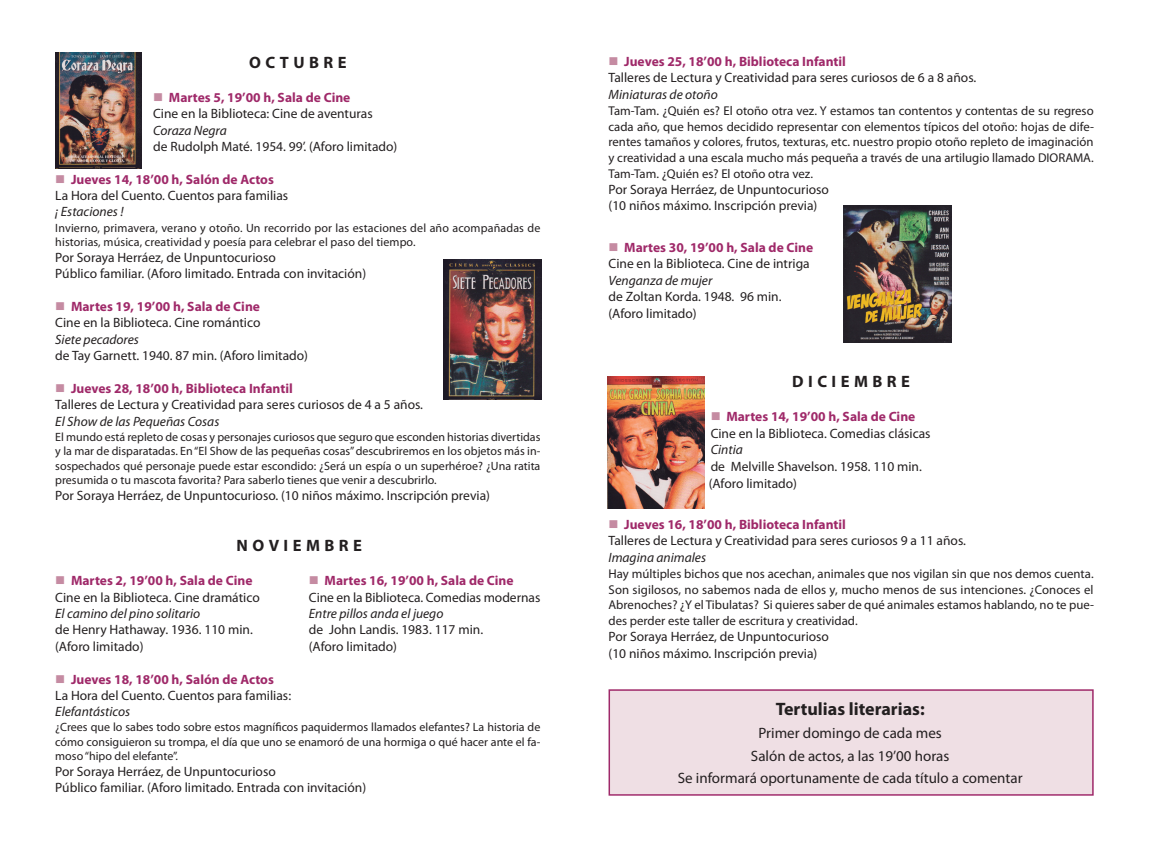
<style>
.page{position:relative;width:1149px;height:851px;background:#fff}
.page>*{position:absolute;margin:0;border:0;box-sizing:border-box;transform-origin:0 0}
.t1{font:700 18px "Myriad Pro";color:#231f20}
.t2{font:700 16.5px "Myriad Pro";letter-spacing:.27em;color:#231f20}
.t3{font:15px/22px "Myriad Pro";color:#231f20;text-align:center}
.t4{font:13.5px/16.5px "Myriad Pro";color:#231f20}
.t5{font:italic 13.5px "Myriad Pro";color:#231f20}
.t6{font:700 13.5px "Myriad Pro";color:#9f2969}
.t7{font:12.75px/15.6px "Myriad Pro";color:#231f20;text-align:justify}
.t8{font:12px/14.5px "Myriad Pro";letter-spacing:.005em;color:#231f20;text-align:justify}
.s1{color:#c58ba2}
.s2{font-weight:700;color:#9f2969}
</style>
<div class="page">
<img style="left:607px;top:376px;width:97px;height:132px">
<img style="left:843px;top:206px;width:108px;height:136px">
<img style="left:444px;top:259px;width:97px;height:141px">
<img style="left:55px;top:52px;width:86px;height:116px">
<div style="left:610px;top:690px;width:481px;height:104px;background:#efdfe4"></div>
<div style="left:608px;top:689px;width:485px;height:106px;border:2px solid #9f2969"></div>
<p class="t2" style="left:249px;top:56px;width:99px">OCTUBRE</p>
<p class="t4" style="left:153px;top:90px;width:221px"><span class="s1">■</span> <span class="s2">Martes 5, 19’00 h, Sala de Cine<br></span>Cine en la Biblioteca: Cine de aventuras</p>
<p class="t5" style="left:153px;top:125px;width:75px">Coraza Negra</p>
<p class="t4" style="left:153px;top:139px;width:245px">de Rudolph Maté. 1954. 99’. (Aforo limitado)</p>
<p class="t4" style="left:55px;top:172px;width:234px"><span class="s1">■</span> <span class="s2">Jueves 14, 18’00 h, Salón de Actos<br></span>La Hora del Cuento. Cuentos para familias</p>
<p class="t5" style="left:55px;top:207px;width:70px">¡ Estaciones !</p>
<p class="t8" style="left:55px;top:221px;width:486px">Invierno, primavera, verano y otoño. Un recorrido por las estaciones del año acompañadas de historias, música, creatividad y poesía para celebrar el paso del tiempo.</p>
<p class="t4" style="left:55px;top:250px;width:312px">Por Soraya Herráez, de Unpuntocurioso<br>Público familiar. (Aforo limitado. Entrada con invitación)</p>
<p class="t4" style="left:55px;top:299px;width:206px"><span class="s1">■</span> <span class="s2">Martes 19, 19’00 h, Sala de Cine<br></span>Cine en la Biblioteca. Cine romántico</p>
<p class="t5" style="left:55px;top:334px;width:85px">Siete pecadores</p>
<p class="t4" style="left:55px;top:348px;width:254px">de Tay Garnett. 1940. 87 min. (Aforo limitado)</p>
<p class="t4" style="left:55px;top:381px;width:369px"><span class="s1">■</span> <span class="s2">Jueves 28, 18’00 h, Biblioteca Infantil<br></span>Talleres de Lectura y Creatividad para seres curiosos de 4 a 5 años.</p>
<p class="t5" style="left:55px;top:416px;width:165px">El Show de las Pequeñas Cosas</p>
<p class="t8" style="left:55px;top:430px;width:486px">El mundo está repleto de cosas y personajes curiosos que seguro que esconden historias divertidas y la mar de disparatadas. En“El Show de las pequeñas cosas”descubriremos en los objetos más in&shy;sospechados qué personaje puede estar escondido: ¿Será un espía o un superhéroe? ¿Una ratita presumida o tu mascota favorita? Para saberlo tienes que venir a descubrirlo.</p>
<p class="t4" style="left:55px;top:488px;width:436px">Por Soraya Herráez, de Unpuntocurioso. (10 niños máximo. Inscripción previa)</p>
<p class="t2" style="left:236px;top:539px;width:127px">NOVIEMBRE</p>
<p class="t6" style="left:55px;top:575px;width:199px"><span class="s1">■</span> Martes 2, 19’00 h, Sala de Cine</p>
<p class="t6" style="left:309px;top:575px;width:206px"><span class="s1">■</span> Martes 16, 19’00 h, Sala de Cine</p>
<p class="t4" style="left:55px;top:590px;width:206px">Cine en la Biblioteca. Cine dramático</p>
<p class="t4" style="left:309px;top:590px;width:233px">Cine en la Biblioteca. Comedias modernas</p>
<p class="t5" style="left:55px;top:608px;width:146px">El camino del pino solitario</p>
<p class="t5" style="left:309px;top:608px;width:136px">Entre pillos anda el juego</p>
<p class="t4" style="left:55px;top:622px;width:199px">de Henry Hathaway. 1936. 110 min.</p>
<p class="t4" style="left:309px;top:622px;width:176px">de John Landis. 1983. 117 min.</p>
<p class="t4" style="left:55px;top:638px;width:90px">(Aforo limitado)</p>
<p class="t4" style="left:309px;top:638px;width:90px">(Aforo limitado)</p>
<p class="t4" style="left:55px;top:671px;width:237px"><span class="s1">■</span> <span class="s2">Jueves 18, 18’00 h, Salón de Actos<br></span>La Hora del Cuento. Cuentos para familias:</p>
<p class="t5" style="left:55px;top:706px;width:76px">Elefantásticos</p>
<p class="t8" style="left:55px;top:720px;width:486px">¿Crees que lo sabes todo sobre estos magníficos paquidermos llamados elefantes? La historia de cómo consiguieron su trompa, el día que uno se enamoró de una hormiga o qué hacer ante el fa&shy;moso“hipo del elefante”.</p>
<p class="t4" style="left:55px;top:764px;width:312px">Por Soraya Herráez, de Unpuntocurioso<br>Público familiar. (Aforo limitado. Entrada con invitación)</p>
<p class="t4" style="left:608px;top:54px;width:369px"><span class="s1">■</span> <span class="s2">Jueves 25, 18’00 h, Biblioteca Infantil<br></span>Talleres de Lectura y Creatividad para seres curiosos de 6 a 8 años.</p>
<p class="t5" style="left:608px;top:89px;width:111px">Miniaturas de otoño</p>
<p class="t7" style="left:608px;top:104px;width:487px">Tam-Tam. ¿Quién es? El otoño otra vez. Y estamos tan contentos y contentas de su regreso cada año, que hemos decidido representar con elementos típicos del otoño: hojas de dife&shy;rentes tamaños y colores, frutos, texturas, etc. nuestro propio otoño repleto de imaginación y creatividad a una escala mucho más pequeña a través de una artilugio llamado DIORAMA.<br>Tam-Tam. ¿Quién es? El otoño otra vez.</p>
<p class="t4" style="left:608px;top:182px;width:222px">Por Soraya Herráez, de Unpuntocurioso (10 niños máximo. Inscripción previa)</p>
<p class="t4" style="left:608px;top:240px;width:206px"><span class="s1">■</span> <span class="s2">Martes 30, 19’00 h, Sala de Cine<br></span>Cine en la Biblioteca. Cine de intriga</p>
<p class="t5" style="left:608px;top:275px;width:105px">Venganza de mujer</p>
<p class="t4" style="left:608px;top:289px;width:174px">de Zoltan Korda. 1948. 96 min. (Aforo limitado)</p>
<p class="t2" style="left:792px;top:374px;width:119px">DICIEMBRE</p>
<p class="t4" style="left:710px;top:409px;width:221px"><span class="s1">■</span> <span class="s2">Martes 14, 19’00 h, Sala de Cine<br></span>Cine en la Biblioteca. Comedias clásicas</p>
<p class="t5" style="left:710px;top:445px;width:34px">Cintia</p>
<p class="t4" style="left:708px;top:459px;width:214px">de Melville Shavelson. 1958. 110 min. (Aforo limitado)</p>
<p class="t4" style="left:608px;top:517px;width:359px"><span class="s1">■</span> <span class="s2">Jueves 16, 18’00 h, Biblioteca Infantil<br></span>Talleres de Lectura y Creatividad para seres curiosos 9 a 11 años.</p>
<p class="t5" style="left:608px;top:552px;width:99px">Imagina animales</p>
<p class="t7" style="left:608px;top:567px;width:487px">Hay múltiples bichos que nos acechan, animales que nos vigilan sin que nos demos cuenta.<br>Son sigilosos, no sabemos nada de ellos y, mucho menos de sus intenciones. ¿Conoces el Abrenoches? ¿Y el Tibulatas? Si quieres saber de qué animales estamos hablando, no te pue&shy;des perder este taller de escritura y creatividad.</p>
<p class="t4" style="left:608px;top:629px;width:222px">Por Soraya Herráez, de Unpuntocurioso (10 niños máximo. Inscripción previa)</p>
<h1 class="t1" style="left:775px;top:702px;width:150px">Tertulias literarias:</h1>
<p class="t3" style="left:677px;top:723px;width:346px">Primer domingo de cada mes<br>Salón de actos, a las 19’00 horas<br>Se informará oportunamente de cada título a comentar</p>
</div>
